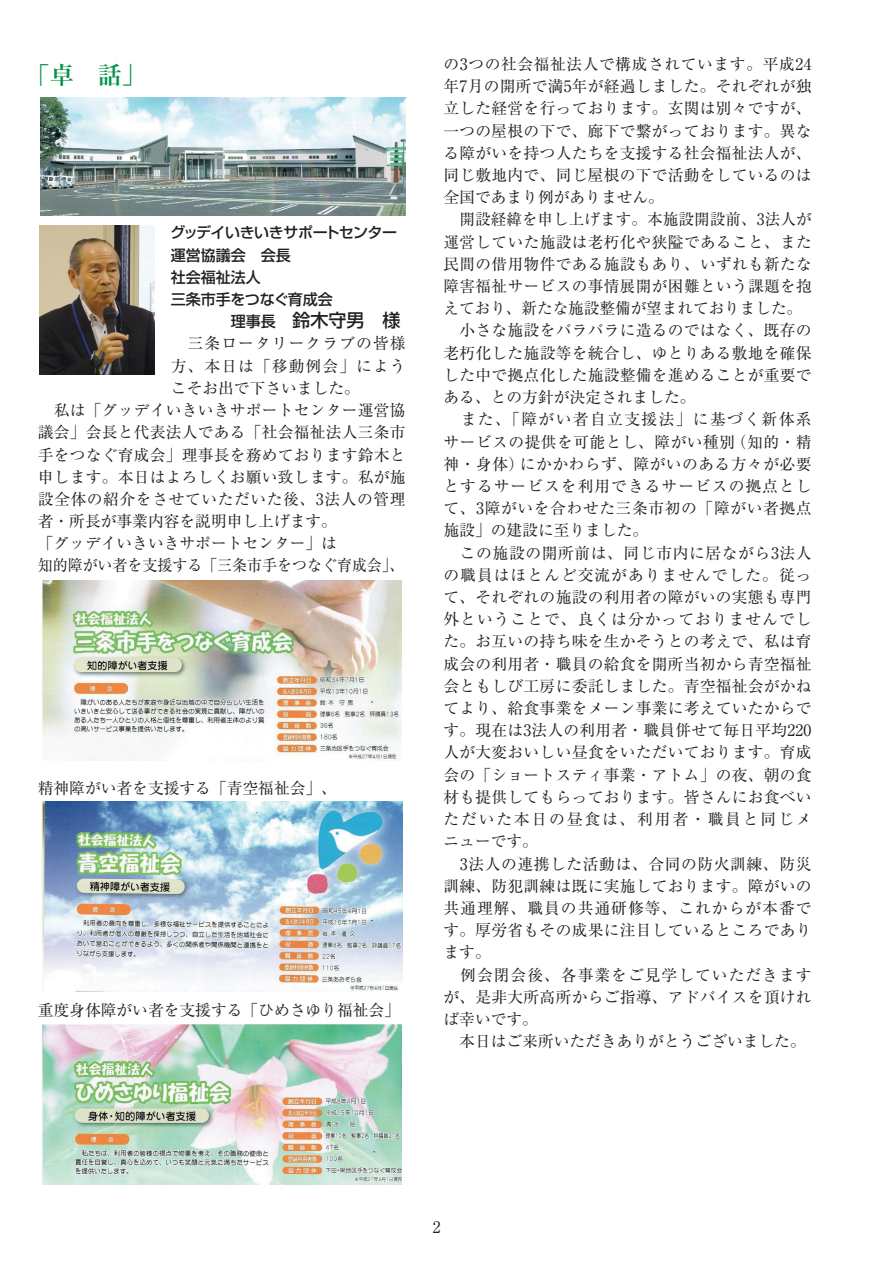
<style>
.page{position:relative;width:893px;height:1263px;background:#fff}
.page>*{position:absolute;margin:0;border:0;box-sizing:border-box;transform-origin:0 0}
.t1{font:700 24px "Ryumin Pr 5";color:#06934a}
.t2{font:15.75px/22.2px "Ryumin Pr 6";letter-spacing:.015em;color:#231f20}
.t3{font:15.75px "Ryumin Pr 6";letter-spacing:.07em;color:#231f20}
.t4{font:15.75px "Ryumin Pr 6";letter-spacing:.015em;color:#231f20;scale:.95 1}
.t5{font:15.75px "Ryumin Pr 6";letter-spacing:.04em;color:#231f20}
.t6{font:15.75px "Ryumin Pr 5";color:#231f20}
.t7{font:500 15px/22.2px "Shin Go Pr 6 N";letter-spacing:-.02em;color:#231f20}
.s1{font-size:18px}
</style>
<div class="page">
<img style="left:40px;top:226px;width:114px;height:149px">
<img style="left:41px;top:580px;width:360px;height:181px">
<img style="left:41px;top:801px;width:362px;height:191px">
<img style="left:41px;top:1024px;width:361px;height:161px">
<img style="left:40px;top:97px;width:366px;height:119px">
<h1 class="t1" style="left:26px;top:56px;width:122px">「卓　話」</h1>
<p class="t7" style="left:170px;top:221px;width:232px">グッデイいきいきサポートセンター運営協議会　会長<br>社会福祉法人　<br>三条市手をつなぐ育成会<br>　　　　理事長 <span class="s1">鈴木守男　様</span></p>
<p class="t3" style="left:171px;top:331px;width:236px">　三条ロータリークラブの皆様</p>
<p class="t3" style="left:171px;top:353px;width:236px">方、本日は「移動例会」によう</p>
<p class="t2" style="left:171px;top:376px;width:190px">こそお出で下さいました。</p>
<p class="t2" style="left:38px;top:398px;width:369px">　私は「グッデイいきいきサポートセンター運営協</p>
<p class="t2" style="left:38px;top:420px;width:369px">議会」会長と代表法人である「社会福祉法人三条市</p>
<p class="t2" style="left:38px;top:443px;width:369px">手をつなぐ育成会」理事長を務めております鈴木と</p>
<p class="t2" style="left:38px;top:465px;width:369px">申します。本日はよろしくお願い致します。私が施</p>
<p class="t5" style="left:38px;top:487px;width:369px">設全体の紹介をさせていただいた後、3法人の管理</p>
<p class="t2" style="left:38px;top:509px;width:301px">者・所長が事業内容を説明申し上げます。</p>
<p class="t2" style="left:38px;top:531px;width:301px">「グッデイいきいきサポートセンター」は</p>
<p class="t4" style="left:38px;top:553px;width:387px">知的障がい者を支援する「三条市手をつなぐ育成会」、</p>
<p class="t2" style="left:38px;top:776px;width:301px">精神障がい者を支援する「青空福祉会」、</p>
<p class="t2" style="left:38px;top:998px;width:364px">重度身体障がい者を支援する「ひめさゆり福祉会」</p>
<p class="t2" style="left:444px;top:52px;width:370px;text-align:justify">の3つの社会福祉法人で構成されています。平成24年7月の開所で満5年が経過しました。それぞれが独立した経営を行っております。玄関は別々ですが、一つの屋根の下で、廊下で繋がっております。異なる障がいを持つ人たちを支援する社会福祉法人が、同じ敷地内で、同じ屋根の下で活動をしているのは全国であまり例がありません。</p>
<p class="t2" style="left:444px;top:208px;width:370px;text-indent:16px">開設経緯を申し上げます。本施設開設前、3法人が運営していた施設は老朽化や狭隘であること、また民間の借用物件である施設もあり、いずれも新たな障害福祉サービスの事情展開が困難という課題を抱えており、新たな施設整備が望まれておりました。　小さな施設をバラバラに造るのではなく、既存の老朽化した施設等を統合し、ゆとりある敷地を確保した中で拠点化した施設整備を進めることが重要である、との方針が決定されました。<br>　また、「障がい者自立支援法」に基づく新体系サービスの提供を可能とし、障がい種別（知的・精神・身体）にかかわらず、障がいのある方々が必要とするサービスを利用できるサービスの拠点として、3障がいを合わせた三条市初の「障がい者拠点施設」の建設に至りました。<br>　この施設の開所前は、同じ市内に居ながら3法人の職員はほとんど交流がありませんでした。従って、それぞれの施設の利用者の障がいの実態も専門外ということで、良くは分かっておりませんでした。お互いの持ち味を生かそうとの考えで、私は育成会の利用者・職員の給食を開所当初から青空福祉会ともしび工房に委託しました。青空福祉会がかねてより、給食事業をメーン事業に考えていたからです。現在は3法人の利用者・職員併せて毎日平均220人が大変おいしい昼食をいただいております。育成会の「ショートスティ事業・アトム」の夜、朝の食材も提供してもらっております。皆さんにお食べいただいた本日の昼食は、利用者・職員と同じメニューです。</p>
<p class="t2" style="left:443px;top:852px;width:370px;text-indent:16px">3法人の連携した活動は、合同の防火訓練、防災訓練、防犯訓練は既に実施しております。障がいの共通理解、職員の共通研修等、これからが本番です。厚労省もその成果に注目しているところであります。<br>　例会閉会後、各事業をご見学していただきますが、是非大所高所からご指導、アドバイスを頂ければ幸いです。<br>　本日はご来所いただきありがとうございました。</p>
<p class="t6" style="left:433px;top:1214px;width:9px">2</p>
</div>
